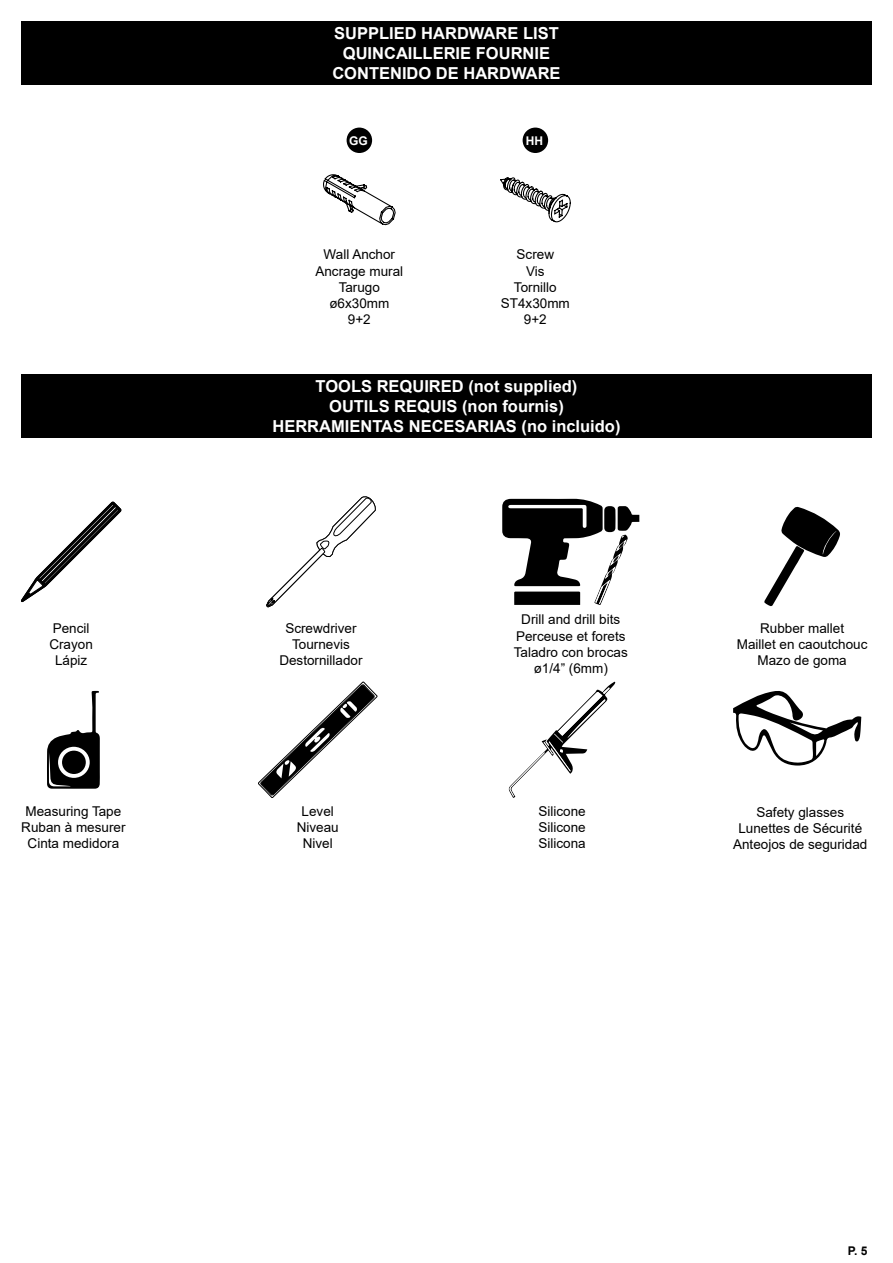
<style>
.page{position:relative;width:893px;height:1263px;background:#fff}
.page>*{position:absolute;margin:0;border:0;box-sizing:border-box;transform-origin:0 0}
.t1{font:700 16.5px "Arial";color:#fff}
.t2{font:13.5px "Arial";color:#000}
.t3{font:700 12px "Arial";color:#fff}
.t4{font:700 12px "Arial";color:#000}
</style>
<div class="page">
<div style="left:523px;top:128px;width:25px;height:25px;background:#000;border-radius:50%"></div>
<div style="left:21px;top:21px;width:851px;height:64px;background:#000"></div>
<div style="left:21px;top:374px;width:851px;height:64px;background:#000"></div>
<svg style="left:266px;top:496px;width:110px;height:112px"></svg>
<svg style="left:258px;top:681px;width:120px;height:117px"></svg>
<svg style="left:47px;top:690px;width:53px;height:99px"></svg>
<div style="left:62px;top:751px;width:24px;height:23px;background:#000;border-radius:50%"></div>
<svg style="left:508px;top:682px;width:107px;height:116px"></svg>
<svg style="left:764px;top:507px;width:76px;height:99px"></svg>
<svg style="left:733px;top:691px;width:128px;height:75px"></svg>
<svg style="left:21px;top:501px;width:101px;height:101px"></svg>
<svg style="left:502px;top:499px;width:137px;height:106px"></svg>
<svg style="left:500px;top:177px;width:71px;height:46px"></svg>
<div style="left:347px;top:128px;width:25px;height:25px;background:#000;border-radius:50%"></div>
<svg style="left:323px;top:174px;width:73px;height:52px"></svg>
<p class="t2" style="left:53px;top:618px;width:38px">Pencil</p>
<p class="t2" style="left:49px;top:635px;width:45px">Crayon</p>
<p class="t2" style="left:55px;top:651px;width:34px">Lápiz</p>
<p class="t2" style="left:26px;top:802px;width:97px">Measuring Tape</p>
<p class="t2" style="left:21px;top:818px;width:106px">Ruban à mesurer</p>
<p class="t2" style="left:28px;top:834px;width:93px">Cinta medidora</p>
<p class="t1" style="left:334px;top:22px;width:226px">SUPPLIED HARDWARE LIST</p>
<p class="t1" style="left:343px;top:42px;width:209px">QUINCAILLERIE FOURNIE</p>
<p class="t1" style="left:332px;top:62px;width:230px">CONTENIDO DE HARDWARE</p>
<p class="t3" style="left:349px;top:132px;width:20px">GG</p>
<p class="t2" style="left:324px;top:245px;width:73px">Wall Anchor</p>
<p class="t2" style="left:315px;top:262px;width:89px">Ancrage mural</p>
<p class="t2" style="left:339px;top:278px;width:43px">Tarugo</p>
<p class="t2" style="left:329px;top:294px;width:62px">ø6x30mm</p>
<p class="t2" style="left:348px;top:310px;width:24px">9+2</p>
<p class="t3" style="left:526px;top:132px;width:19px">HH</p>
<p class="t2" style="left:517px;top:245px;width:39px">Screw</p>
<p class="t2" style="left:526px;top:262px;width:20px">Vis</p>
<p class="t2" style="left:514px;top:278px;width:44px">Tornillo</p>
<p class="t2" style="left:501px;top:294px;width:71px">ST4x30mm</p>
<p class="t2" style="left:524px;top:310px;width:24px">9+2</p>
<p class="t1" style="left:316px;top:374px;width:263px">TOOLS REQUIRED (not supplied)</p>
<p class="t1" style="left:329px;top:394px;width:236px">OUTILS REQUIS (non fournis)</p>
<p class="t1" style="left:272px;top:414px;width:350px">HERRAMIENTAS NECESARIAS (no incluido)</p>
<p class="t2" style="left:285px;top:618px;width:73px">Screwdriver</p>
<p class="t2" style="left:292px;top:635px;width:59px">Tournevis</p>
<p class="t2" style="left:279px;top:651px;width:85px">Destornillador</p>
<p class="t2" style="left:302px;top:802px;width:34px">Level</p>
<p class="t2" style="left:297px;top:818px;width:44px">Niveau</p>
<p class="t2" style="left:303px;top:834px;width:31px">Nivel</p>
<p class="t2" style="left:521px;top:610px;width:101px">Drill and drill bits</p>
<p class="t2" style="left:516px;top:627px;width:111px">Perceuse et forets</p>
<p class="t2" style="left:514px;top:643px;width:116px">Taladro con brocas</p>
<p class="t2" style="left:534px;top:659px;width:76px">ø1/4” (6mm)</p>
<p class="t2" style="left:538px;top:802px;width:49px">Silicone</p>
<p class="t2" style="left:538px;top:818px;width:49px">Silicone</p>
<p class="t2" style="left:538px;top:834px;width:49px">Silicona</p>
<p class="t2" style="left:760px;top:618px;width:86px">Rubber mallet</p>
<p class="t2" style="left:737px;top:635px;width:132px">Maillet en caoutchouc</p>
<p class="t2" style="left:757px;top:651px;width:91px">Mazo de goma</p>
<p class="t2" style="left:756px;top:803px;width:89px">Safety glasses</p>
<p class="t2" style="left:738px;top:819px;width:125px">Lunettes de Sécurité</p>
<p class="t2" style="left:733px;top:835px;width:136px">Anteojos de seguridad</p>
<p class="t4" style="left:848px;top:1242px;width:21px">P. 5</p>
</div>
